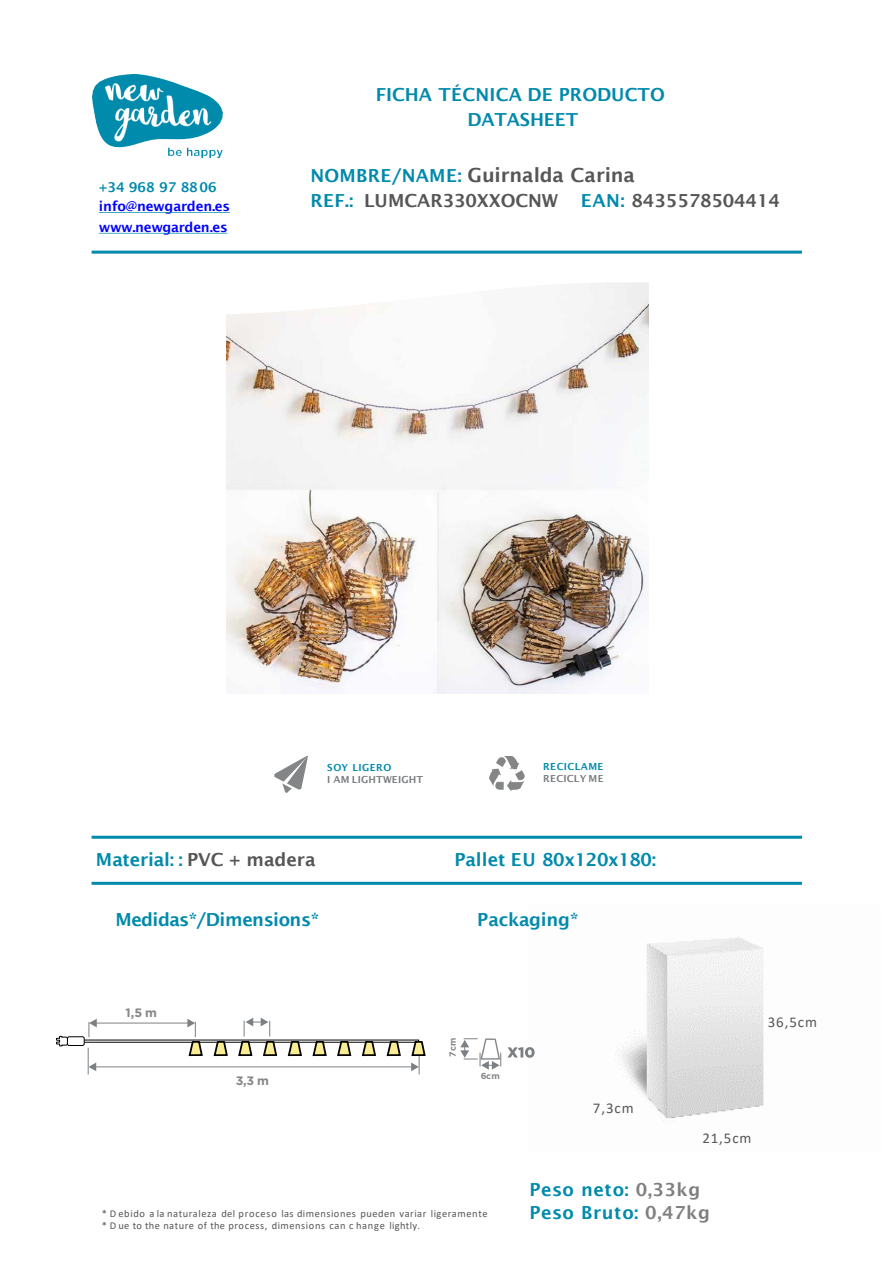
<style>
.page{position:relative;width:893px;height:1264px;background:#fff}
.page>*{position:absolute;margin:0;border:0;box-sizing:border-box;transform-origin:0 0}
.t1{font:600 19.5px "Lucida Sans";letter-spacing:-.01em;color:#575656}
.t2{font:600 18px/25.5px "Lucida Sans";letter-spacing:-.005em;color:#008aac;text-align:center}
.t3{font:600 18px "Lucida Sans";color:#575656}
.t4{font:600 18px "Lucida Sans";letter-spacing:-.035em;color:#008aac}
.t5{font:600 18px "Lucida Sans";letter-spacing:.03em;color:#008aac}
.t6{font:600 18px "Lucida Sans";letter-spacing:.025em;color:#008aac}
.t7{font:15px "Calibri";letter-spacing:.06em;color:#575656}
.t8{font:600 13.5px "Lucida Sans";letter-spacing:-.025em;color:#00f}
.t9{font:600 13.5px "Lucida Sans";color:#008aac}
.t10{font:700 12.15px "Gotham";color:#878787}
.t11{font:10.5px "Calibri";letter-spacing:.05em;color:#575656}
.t12{font:600 9.75px/12px "Lucida Sans";letter-spacing:.04em;color:#008aac}
.t13{font:600 9.75px "Lucida Sans";letter-spacing:.015em;color:#7a7d7f}
.t14{font:700 8.85px "Gotham";color:#878787}
.t15{font:700 8.7px "Gotham";color:#878787}
.s1{font-size:18px;color:#008aac}
.s2{color:#008aac}
.s3{color:#7a7d7f}
.s4{color:#575656}
.s5{color:#7f7f7f}
</style>
<div class="page">
<img style="left:226px;top:315px;width:423px;height:379px">
<img style="left:534px;top:937px;width:230px;height:186px">
<svg style="left:226px;top:283px;width:423px;height:32px"></svg>
<hr style="left:92px;top:251px;width:709px;height:3px;background:#008aac">
<hr style="left:92px;top:836px;width:709px;height:3px;background:#008aac">
<hr style="left:92px;top:882px;width:709px;height:3px;background:#008aac">
<svg style="left:99px;top:212px;width:131px;height:1px"></svg>
<svg style="left:99px;top:233px;width:128px;height:1px"></svg>
<img style="left:93px;top:74px;width:129px;height:84px">
<img style="left:489px;top:757px;width:36px;height:34px">
<svg style="left:274px;top:756px;width:34px;height:37px"></svg>
<svg style="left:507px;top:1047px;width:27px;height:11px"></svg>
<svg style="left:56px;top:1036px;width:12px;height:10px"></svg>
<hr style="left:95px;top:1022px;width:94px;height:1px;background:#7c8083">
<svg style="left:88px;top:1019px;width:9px;height:18px"></svg>
<div style="left:67px;top:1036px;width:17px;height:10px;border:1px solid #000;border-radius:2px"></div>
<hr style="left:95px;top:1066px;width:317px;height:1px;background:#7c8083">
<svg style="left:88px;top:1047px;width:8px;height:27px"></svg>
<svg style="left:187px;top:1019px;width:17px;height:49px"></svg>
<svg style="left:212px;top:1039px;width:17px;height:29px"></svg>
<svg style="left:286px;top:1039px;width:17px;height:18px"></svg>
<svg style="left:311px;top:1039px;width:17px;height:18px"></svg>
<svg style="left:336px;top:1039px;width:16px;height:29px"></svg>
<svg style="left:360px;top:1039px;width:17px;height:29px"></svg>
<svg style="left:385px;top:1039px;width:17px;height:18px"></svg>
<svg style="left:410px;top:1039px;width:16px;height:35px"></svg>
<svg style="left:460px;top:1038px;width:41px;height:31px"></svg>
<svg style="left:237px;top:1018px;width:41px;height:50px"></svg>
<p class="t9" style="left:99px;top:179px;width:119px">+34 968 97 8806</p>
<p class="t8" style="left:99px;top:198px;width:133px">info@newgarden.es</p>
<p class="t8" style="left:99px;top:219px;width:130px">www.newgarden.es</p>
<p class="t2" style="left:376px;top:82px;width:290px">FICHA TÉCNICA DE PRODUCTO<br>DATASHEET</p>
<p class="t1" style="left:310px;top:164px;width:326px"><span class="s1">NOMBRE/NAME:</span> Guirnalda Carina</p>
<p class="t3" style="left:310px;top:190px;width:249px"><span class="s2">REF.:</span> LUMCAR330XXOCNW</p>
<p class="t3" style="left:580px;top:190px;width:201px"><span class="s2">EAN:</span> 8435578504414</p>
<p class="t12" style="left:327px;top:762px;width:66px">SOY LIGERO</p>
<p class="t13" style="left:327px;top:774px;width:97px">I AM LIGHTWEIGHT</p>
<p class="t12" style="left:543px;top:761px;width:62px">RECICLAME<br><span class="s3">RECICLY ME</span></p>
<p class="t2" style="left:96px;top:846px;width:221px">Material: : <span class="s4">PVC + madera</span></p>
<p class="t2" style="left:454px;top:846px;width:203px">Pallet EU 80x120x180:</p>
<p class="t4" style="left:115px;top:909px;width:205px">Medidas*/Dimensions*</p>
<p class="t2" style="left:477px;top:906px;width:103px">Packaging*</p>
<p class="t10" style="left:125px;top:1006px;width:33px">1,5 m</p>
<p class="t10" style="left:236px;top:1074px;width:35px">3,3 m</p>
<p class="t14" style="left:447px;top:1057px;width:20px;rotate:-90deg">7cm</p>
<p class="t15" style="left:481px;top:1071px;width:21px">6cm</p>
<p class="t11" style="left:102px;top:1206px;width:387px">* D ebido a la naturaleza del proceso las dimensiones pueden variar ligeramente</p>
<p class="t11" style="left:102px;top:1218px;width:319px">* D ue to the nature of the process, dimensions can c hange lightly.</p>
<p class="t7" style="left:767px;top:1012px;width:51px">36,5cm</p>
<p class="t7" style="left:593px;top:1098px;width:42px">7,3cm</p>
<p class="t7" style="left:702px;top:1127px;width:51px">21,5cm</p>
<p class="t6" style="left:529px;top:1180px;width:172px">Peso neto: <span class="s5">0,33kg</span></p>
<p class="t5" style="left:529px;top:1203px;width:182px">Peso Bruto: <span class="s5">0,47kg</span></p>
</div>
